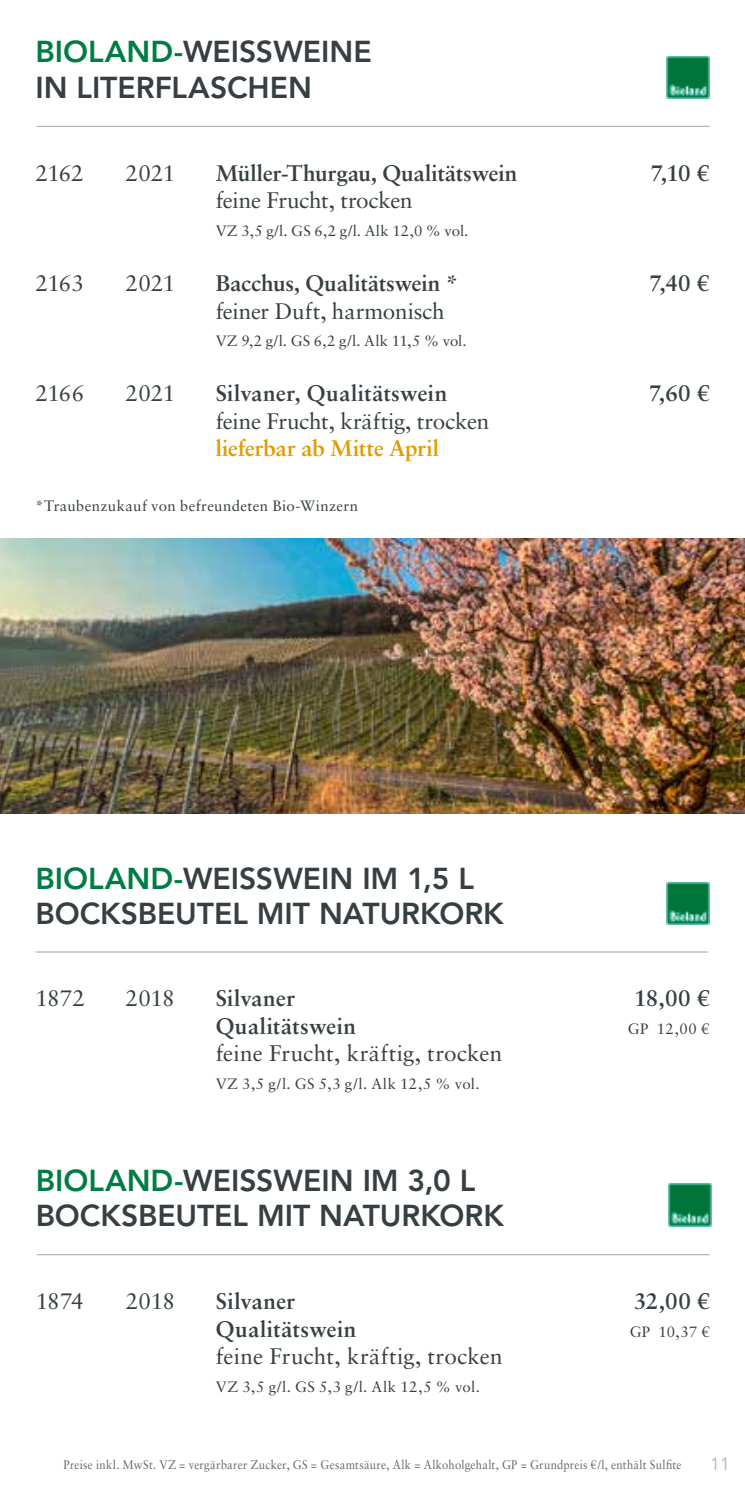
<style>
.page{position:relative;width:745px;height:1489px;background:#fff}
.page>*{position:absolute;margin:0;border:0;box-sizing:border-box;transform-origin:0 0}
.t1{font:800 30px/35px "Avenir LT Std";color:#373f42}
.t2{font:22.5px "Sabon LT Std";color:#373f42}
.t3{font:700 22.5px "Sabon LT Std";letter-spacing:.005em;color:#373f42}
.t4{font:700 22.5px "Sabon LT Std";letter-spacing:-.01em;color:#e19b00}
.t5{font:17.5px "Avenir";color:#b0b8bc}
.t6{font:15px "Sabon LT Std";letter-spacing:.025em;color:#373f42}
.t7{font:12.5px "Sabon LT Std";letter-spacing:.025em;color:#616a6e;scale:.9 1}
.s1{color:#007c45}
</style>
<div class="page">
<hr style="left:35px;top:951px;width:672px;height:1px;background:#b0b8bc">
<hr style="left:37px;top:1253px;width:672px;height:2px;background:#b0b8bc">
<img style="left:0;top:538px;width:744px;height:275px">
<hr style="left:37px;top:126px;width:672px;height:1px;background:#b0b8bc">
<img style="left:666px;top:56px;width:43px;height:42px">
<img style="left:666px;top:882px;width:43px;height:42px">
<img style="left:668px;top:1183px;width:42px;height:43px">
<h1 class="t1" style="left:35px;top:34px;width:337px;line-height:36px"><span class="s1">BIOLAND-</span>WEISSWEINE<br>IN LITERFLASCHEN</h1>
<h2 class="t2" style="left:35px;top:160px;width:50px">2162</h2>
<h2 class="t2" style="left:125px;top:160px;width:51px">2021</h2>
<h2 class="t3" style="left:215px;top:159px;width:303px">Müller-Thurgau, Qualitätswein</h2>
<h2 class="t3" style="left:650px;top:159px;width:60px">7,10 €</h2>
<h2 class="t2" style="left:215px;top:187px;width:198px">feine Frucht, trocken</h2>
<p class="t6" style="left:215px;top:222px;width:254px">VZ 3,5 g/l. GS 6,2 g/l. Alk 12,0 % vol.</p>
<h2 class="t2" style="left:35px;top:270px;width:50px">2163</h2>
<h2 class="t2" style="left:125px;top:270px;width:51px">2021</h2>
<h2 class="t3" style="left:215px;top:269px;width:244px">Bacchus, Qualitätswein *</h2>
<h2 class="t3" style="left:648px;top:269px;width:62px">7,40 €</h2>
<h2 class="t2" style="left:215px;top:297px;width:230px">feiner Duft, harmonisch</h2>
<p class="t6" style="left:215px;top:332px;width:252px">VZ 9,2 g/l. GS 6,2 g/l. Alk 11,5 % vol.</p>
<h2 class="t2" style="left:35px;top:380px;width:50px">2166</h2>
<h2 class="t2" style="left:125px;top:380px;width:51px">2021</h2>
<h2 class="t3" style="left:215px;top:379px;width:233px">Silvaner, Qualitätswein</h2>
<h2 class="t3" style="left:648px;top:379px;width:62px">7,60 €</h2>
<h2 class="t2" style="left:215px;top:407px;width:275px">feine Frucht, kräftig, trocken</h2>
<h2 class="t4" style="left:215px;top:434px;width:225px">lieferbar ab Mitte April</h2>
<p class="t6" style="left:35px;top:497px;width:324px">*Traubenzukauf von befreundeten Bio-Winzern</p>
<h1 class="t1" style="left:35px;top:860px;width:469px"><span class="s1">BIOLAND-</span>WEISSWEIN IM 1,5 L<br>BOCKSBEUTEL MIT NATURKORK</h1>
<h2 class="t2" style="left:35px;top:985px;width:51px">1872</h2>
<h2 class="t2" style="left:125px;top:985px;width:50px">2018</h2>
<h2 class="t3" style="left:215px;top:984px;width:81px">Silvaner</h2>
<h2 class="t3" style="left:634px;top:984px;width:77px">18,00 €</h2>
<h2 class="t3" style="left:215px;top:1012px;width:142px">Qualitätswein</h2>
<p class="t6" style="left:627px;top:1019px;width:83px">GP 12,00 €</p>
<h2 class="t2" style="left:215px;top:1040px;width:288px">feine Frucht, kräftig, trocken</h2>
<p class="t6" style="left:215px;top:1074px;width:265px">VZ 3,5 g/l. GS 5,3 g/l. Alk 12,5 % vol.</p>
<h1 class="t1" style="left:36px;top:1162px;width:469px"><span class="s1">BIOLAND-</span>WEISSWEIN IM 3,0 L<br>BOCKSBEUTEL MIT NATURKORK</h1>
<h2 class="t2" style="left:36px;top:1287px;width:49px">1874</h2>
<h2 class="t2" style="left:126px;top:1287px;width:50px">2018</h2>
<h2 class="t3" style="left:216px;top:1287px;width:81px">Silvaner</h2>
<h2 class="t3" style="left:633px;top:1287px;width:77px">32,00 €</h2>
<h2 class="t3" style="left:216px;top:1314px;width:142px">Qualitätswein</h2>
<p class="t6" style="left:629px;top:1322px;width:82px">GP 10,37 €</p>
<h2 class="t2" style="left:216px;top:1342px;width:288px">feine Frucht, kräftig, trocken</h2>
<p class="t6" style="left:216px;top:1377px;width:265px">VZ 3,5 g/l. GS 5,3 g/l. Alk 12,5 % vol.</p>
<p class="t7" style="left:63px;top:1456px;width:687px">Preise inkl. MwSt. VZ = vergärbarer Zucker, GS = Gesamtsäure, Alk = Alkoholgehalt, GP = Grundpreis €/l, enthält Sulfite</p>
<p class="t5" style="left:709px;top:1453px;width:21px">11</p>
</div>
